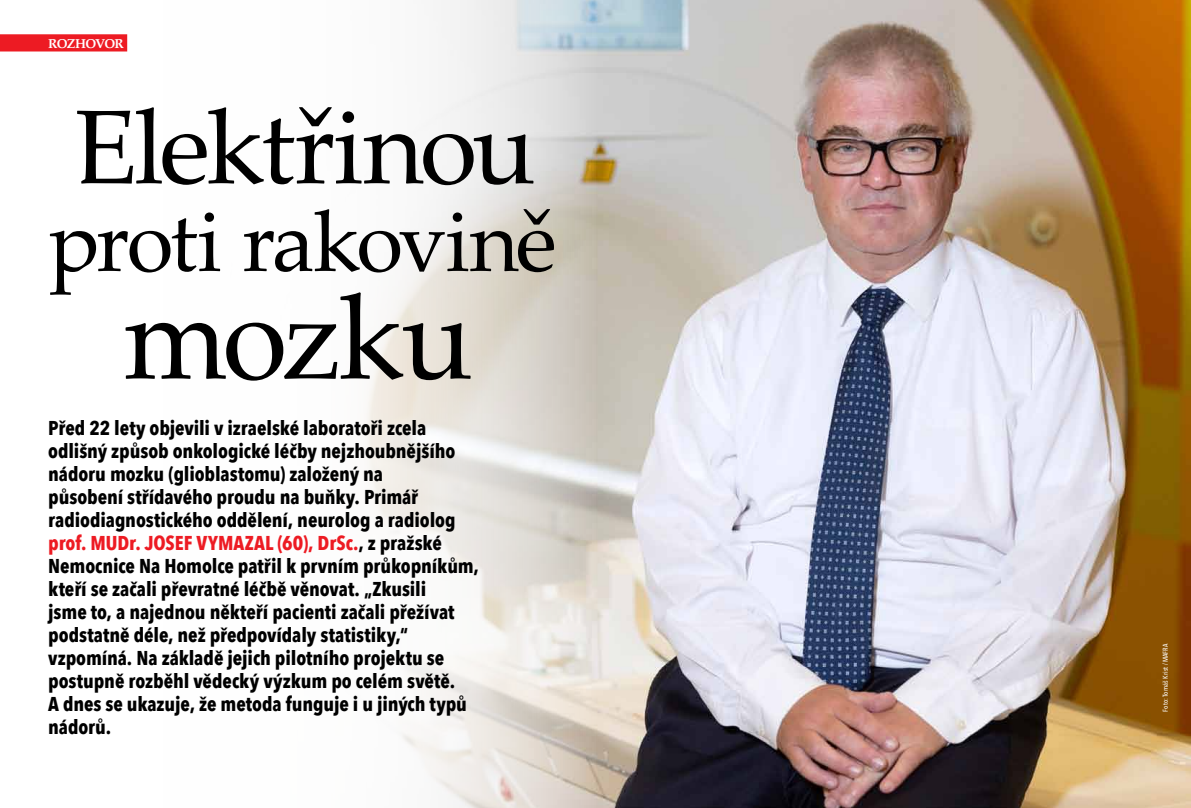
<style>
.page{position:relative;width:1191px;height:808px;background:#fff}
.page>*{position:absolute;margin:0;border:0;box-sizing:border-box;transform-origin:0 0}
.t1{font:119px "Palatino Linotype";letter-spacing:-.035em;color:#000}
.t2{font:105px "Palatino Linotype";letter-spacing:-.035em;color:#000}
.t3{font:85.4px "Palatino Linotype";letter-spacing:-.04em;color:#000}
.t4{font:700 condensed 20px/23px "Avenir Next LT Pro";letter-spacing:-.005em;color:#000}
.t5{font:700 13px "Palatino CE";letter-spacing:-.055em;color:#fff}
.t6{font:500 condensed 7px "Avenir Next LT Pro";letter-spacing:.025em;color:#fff}
.s1{color:#ed1b23}
</style>
<div class="page">
<img style="left:595px;top:0;width:596px;height:808px">
<svg style="left:0;top:0;width:595px;height:808px"></svg>
<div style="left:0;top:34px;width:127px;height:17px;background:#ed1b23"></div>
<p class="t5" style="left:48px;top:36px;width:77px">ROZHOVOR</p>
<h2 class="t2" style="left:73px;top:73px;width:464px">Elektřinou</h2>
<h3 class="t3" style="left:48px;top:181px;width:510px">proti rakovině</h3>
<h1 class="t1" style="left:123px;top:253px;width:352px">mozku</h1>
<p class="t4" style="left:48px;top:416px;width:432px">Před 22 lety objevili v izraelské laboratoři zcela odlišný způsob onkologické léčby nejzhoubnějšího nádoru mozku (glioblastomu) založený na<br>působení střídavého proudu na buňky. Primář radiodiagnostického oddělení, neurolog a radiolog <span class="s1">prof. MUDr. JOSEF VYMAZAL (60), DrSc.</span>, z pražské Nemocnice Na Homolce patřil k prvním průkopníkům, kteří se začali převratné léčbě věnovat. „Zkusili<br>jsme to, a najednou někteří pacienti začali přežívat podstatně déle, než předpovídaly statistiky,“ vzpomíná. Na základě jejich pilotního projektu se postupně rozběhl vědecký výzkum po celém světě.<br>A dnes se ukazuje, že metoda funguje i u jiných typů nádorů.</p>
<p class="t6" style="left:1161px;top:711px;width:70px;rotate:-90deg">Foto: Tomáš Krist / MAFRA</p>
</div>
